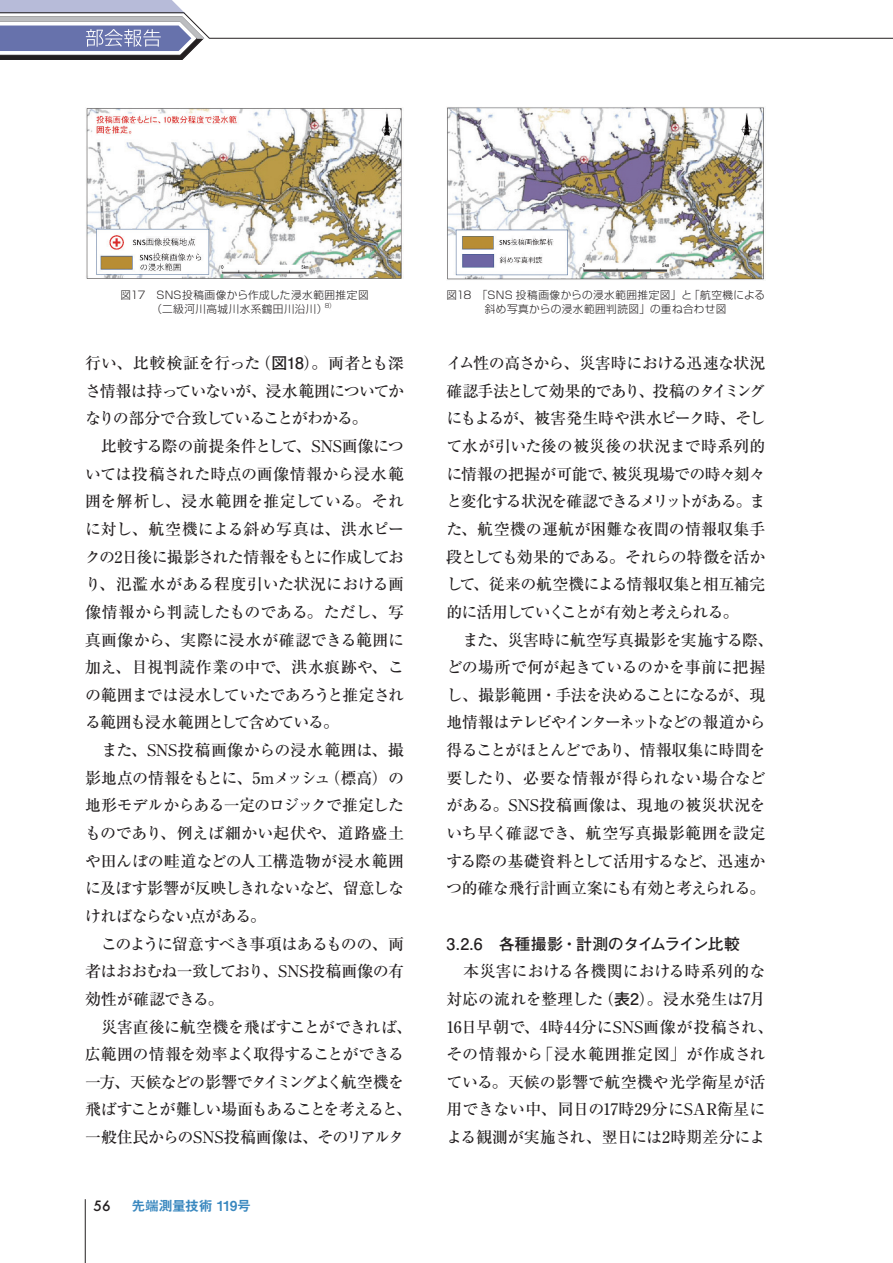
<style>
.page{position:relative;width:893px;height:1263px;background:#fff}
.page>*{position:absolute;margin:0;border:0;box-sizing:border-box;transform-origin:0 0}
.本文{font:500 15.9px/27.6px "Ryumin Pro";letter-spacing:-.025em;color:#231f20;text-align:justify}
.本文-2{font:500 15.9px/27.6px "Ryumin Pro";color:#231f20}
.本文-3{font:700 15.9px "Futo Go B101 Pro";letter-spacing:-.045em;color:#231f20}
.t1{font:13.8px "Midashi Go Pro MB31";letter-spacing:-.03em;color:#3a88bf}
.t2{font:500 13.8px "Futura";color:#231f20}
.t3{font:300 10.65px "Shin Go Pro";letter-spacing:.04em;color:#231f20}
.t4{font:300 6.15px "Shin Go Pro";color:#231f20}
.s1{font-family:"Futo Go B101 Pro";font-weight:700}
</style>
<div class="page">
<hr style="left:85px;top:1199px;width:1px;height:64px;background:#231f20">
<svg style="left:0;top:0;width:893px;height:60px"></svg>
<img style="left:86px;top:108px;width:316px;height:171px">
<img style="left:447px;top:107px;width:317px;height:173px">
<p class="t3" style="left:120px;top:286px;width:250px">図17　SNS投稿画像から作成した浸水範囲推定図</p>
<p class="t3" style="left:151px;top:301px;width:178px">（二級河川高城川水系鶴田川沿川）</p>
<p class="t4" style="left:325px;top:301px;width:12px">8）</p>
<p class="本文" style="left:85px;top:348px;width:320px">行い、比較検証を行った（<span class="s1">図18</span>）。両者とも深さ情報は持っていないが、浸水範囲についてかなりの部分で合致していることがわかる。</p>
<p class="本文" style="left:85px;top:431px;width:320px">　比較する際の前提条件として、SNS画像については投稿された時点の画像情報から浸水範囲を解析し、浸水範囲を推定している。それに対し、航空機による斜め写真は、洪水ピークの2日後に撮影された情報をもとに作成しており、氾濫水がある程度引いた状況における画像情報から判読したものである。ただし、写真画像から、実際に浸水が確認できる範囲に加え、目視判読作業の中で、洪水痕跡や、この範囲までは浸水していたであろうと推定される範囲も浸水範囲として含めている。</p>
<p class="本文" style="left:85px;top:735px;width:320px">　また、SNS投稿画像からの浸水範囲は、撮影地点の情報をもとに、5mメッシュ（標高）の地形モデルからある一定のロジックで推定したものであり、例えば細かい起伏や、道路盛土や田んぼの畦道などの人工構造物が浸水範囲に及ぼす影響が反映しきれないなど、留意しなければならない点がある。</p>
<p class="本文" style="left:85px;top:929px;width:320px">　このように留意すべき事項はあるものの、両者はおおむね一致しており、SNS投稿画像の有効性が確認できる。</p>
<p class="本文" style="left:85px;top:1011px;width:328px;text-align:left">　災害直後に航空機を飛ばすことができれば、広範囲の情報を効率よく取得することができる一方、天候などの影響でタイミングよく航空機を飛ばすことが難しい場面もあることを考えると、一般住民からのSNS投稿画像は、そのリアルタ</p>
<p class="t2" style="left:94px;top:1196px;width:19px">56</p>
<p class="t1" style="left:132px;top:1194px;width:121px">先端測量技術 119号</p>
<p class="t3" style="left:446px;top:286px;width:320px">図18　「SNS 投稿画像からの浸水範囲推定図」と「航空機による</p>
<p class="t3" style="left:485px;top:301px;width:243px">斜め写真からの浸水範囲判読図」の重ね合わせ図</p>
<p class="本文" style="left:446px;top:348px;width:321px">イム性の高さから、災害時における迅速な状況確認手法として効果的であり、投稿のタイミングにもよるが、被害発生時や洪水ピーク時、そして水が引いた後の被災後の状況まで時系列的に情報の把握が可能で、被災現場での時々刻々と変化する状況を確認できるメリットがある。また、航空機の運航が困難な夜間の情報収集手段としても効果的である。それらの特徴を活かして、従来の航空機による情報収集と相互補完的に活用していくことが有効と考えられる。</p>
<p class="本文" style="left:446px;top:625px;width:328px;text-align:left">　また、災害時に航空写真撮影を実施する際、どの場所で何が起きているのかを事前に把握し、撮影範囲・手法を決めることになるが、現地情報はテレビやインターネットなどの報道から得ることがほとんどであり、情報収集に時間を要したり、必要な情報が得られない場合などがある。SNS投稿画像は、現地の被災状況をいち早く確認でき、航空写真撮影範囲を設定する際の基礎資料として活用するなど、迅速かつ的確な飛行計画立案にも有効と考えられる。</p>
<p class="本文-3" style="left:446px;top:931px;width:295px">3.2.6　各種撮影・計測のタイムライン比較</p>
<p class="本文-2" style="left:446px;top:956px;width:328px">　本災害における各機関における時系列的な対応の流れを整理した（<span class="s1">表2</span>）。浸水発生は7月<br>16日早朝で、4時44分にSNS画像が投稿され、その情報から「浸水範囲推定図」が作成されている。天候の影響で航空機や光学衛星が活用できない中、同日の17時29分にSAR衛星による観測が実施され、翌日には2時期差分によ</p>
</div>
